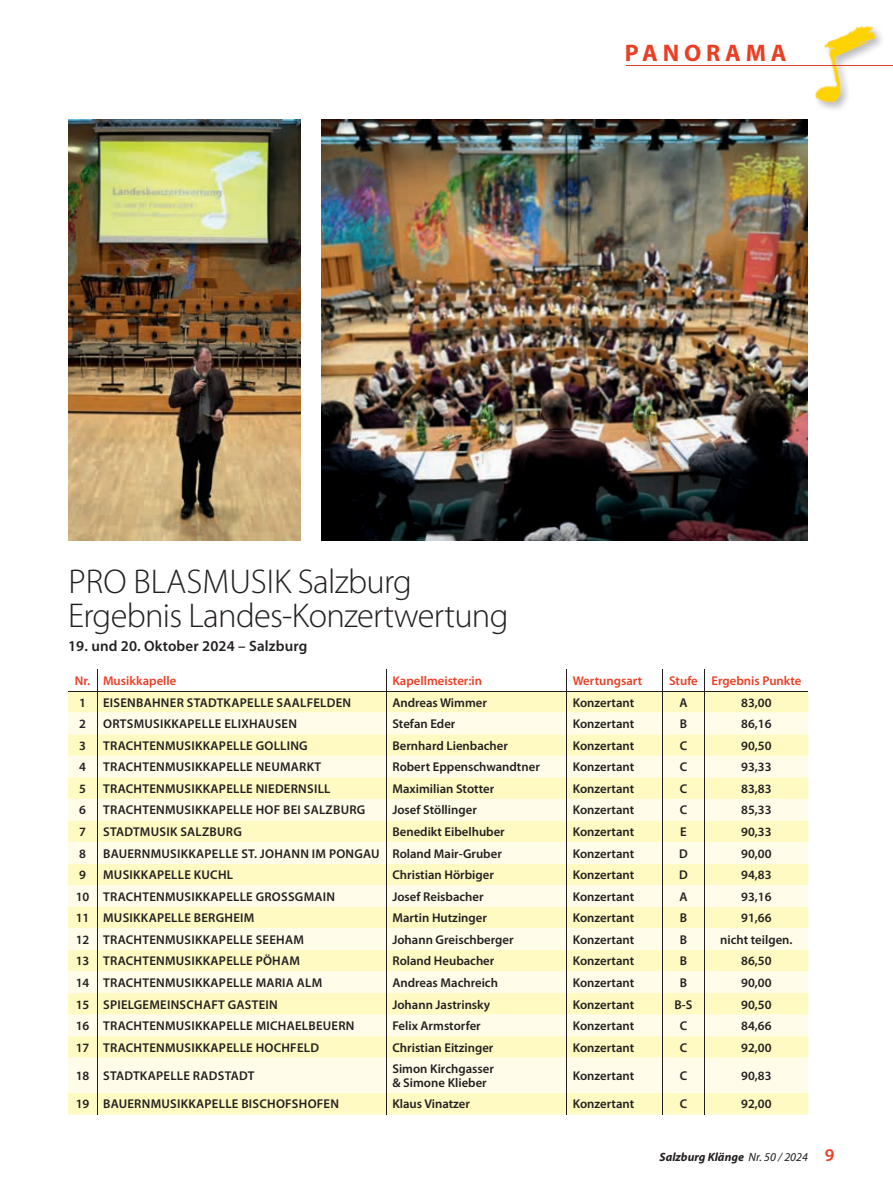
<style>
.page{position:relative;width:893px;height:1191px;background:#fff}
.page>*{position:absolute;margin:0;border:0;box-sizing:border-box;transform-origin:0 0}
.t1{font:300 34.5px/34.5px "Myriad Pro";letter-spacing:-.02em;color:#231f20}
.t2{font:700 24px "Myriad Pro";letter-spacing:.2em;color:#eb3e23}
.t3{font:600 15px "Myriad Pro";letter-spacing:.01em;color:#231f20}
.t4{font:600 12.75px/13.5px "Myriad Pro";color:#231f20}
.t5{font:600 12.75px "Myriad Pro";letter-spacing:.02em;color:#231f20}
.t6{font:600 12.75px "Myriad Pro";color:#eb3e23}
.t7{font:italic 700 12px "Myriad Pro";color:#231f20}
.s1{font-weight:400}
.s2{font-weight:600;font-style:normal;font-size:18px;color:#eb3e23}
</style>
<div class="page">
<img style="left:815px;top:26px;width:67px;height:84px">
<div style="left:68px;top:691px;width:740px;height:423px;background:#fffac1"></div>
<svg style="left:68px;top:712px;width:740px;height:380px;background:#fffbd7"></svg>
<hr style="left:705px;top:690px;width:103px;height:1px;background:#231f20">
<hr style="left:97px;top:690px;width:289px;height:1px;background:#231f20">
<hr style="left:386px;top:690px;width:181px;height:1px;background:#231f20">
<hr style="left:567px;top:690px;width:95px;height:1px;background:#231f20">
<hr style="left:662px;top:690px;width:43px;height:1px;background:#231f20">
<svg style="left:68px;top:669px;width:30px;height:388px;background:#fefbd6"></svg>
<svg style="left:386px;top:669px;width:1px;height:388px"></svg>
<svg style="left:566px;top:669px;width:1px;height:388px"></svg>
<svg style="left:662px;top:669px;width:1px;height:388px"></svg>
<svg style="left:704px;top:669px;width:1px;height:388px"></svg>
<hr style="left:97px;top:1057px;width:1px;height:35px;background:#231f20">
<hr style="left:386px;top:1057px;width:1px;height:35px;background:#231f20">
<hr style="left:566px;top:1057px;width:1px;height:35px;background:#231f20">
<hr style="left:662px;top:1057px;width:1px;height:35px;background:#231f20">
<hr style="left:704px;top:1057px;width:1px;height:35px;background:#231f20">
<svg style="left:97px;top:1092px;width:1px;height:22px"></svg>
<svg style="left:386px;top:1092px;width:1px;height:22px"></svg>
<svg style="left:566px;top:1092px;width:1px;height:22px"></svg>
<svg style="left:662px;top:1092px;width:1px;height:22px"></svg>
<svg style="left:704px;top:1092px;width:1px;height:22px"></svg>
<hr style="left:627px;top:65px;width:266px;height:1px;background:#eb3e23">
<img style="left:68px;top:119px;width:232px;height:421px">
<img style="left:322px;top:119px;width:486px;height:421px">
<h2 class="t2" style="left:625px;top:39px;width:163px">PANORAMA</h2>
<h1 class="t1" style="left:68px;top:564px;width:442px">PRO BLASMUSIK Salzburg<br>Ergebnis Landes-Konzertwertung</h1>
<p class="t3" style="left:68px;top:638px;width:241px">19. und 20. Oktober 2024 – Salzburg</p>
<p class="t6" style="left:75px;top:673px;width:103px">Nr. Musikkapelle</p>
<p class="t6" style="left:392px;top:673px;width:91px">Kapellmeister:in</p>
<p class="t6" style="left:573px;top:673px;width:71px">Wertungsart</p>
<p class="t6" style="left:669px;top:673px;width:134px">Stufe Ergebnis Punkte</p>
<p class="t4" style="left:79px;top:696px;width:8px">1</p>
<p class="t5" style="left:103px;top:695px;width:250px">EISENBAHNER STADTKAPELLE SAALFELDEN</p>
<p class="t4" style="left:392px;top:696px;width:96px">Andreas Wimmer</p>
<p class="t4" style="left:573px;top:696px;width:63px">Konzertant</p>
<p class="t4" style="left:679px;top:696px;width:10px">A</p>
<p class="t4" style="left:741px;top:696px;width:32px">83,00</p>
<p class="t4" style="left:79px;top:717px;width:8px">2</p>
<p class="t5" style="left:103px;top:717px;width:195px">ORTSMUSIKKAPELLE ELIXHAUSEN</p>
<p class="t4" style="left:392px;top:717px;width:65px">Stefan Eder</p>
<p class="t4" style="left:573px;top:717px;width:63px">Konzertant</p>
<p class="t4" style="left:680px;top:717px;width:9px">B</p>
<p class="t4" style="left:741px;top:717px;width:32px">86,16</p>
<p class="t4" style="left:79px;top:739px;width:8px">3</p>
<p class="t5" style="left:103px;top:738px;width:206px">TRACHTENMUSIKKAPELLE GOLLING</p>
<p class="t4" style="left:392px;top:739px;width:117px">Bernhard Lienbacher</p>
<p class="t4" style="left:573px;top:739px;width:63px">Konzertant</p>
<p class="t4" style="left:680px;top:739px;width:9px">C</p>
<p class="t4" style="left:741px;top:739px;width:32px">90,50</p>
<p class="t4" style="left:79px;top:760px;width:8px">4</p>
<p class="t5" style="left:103px;top:760px;width:220px">TRACHTENMUSIKKAPELLE NEUMARKT</p>
<p class="t4" style="left:392px;top:760px;width:149px">Robert Eppenschwandtner</p>
<p class="t4" style="left:573px;top:760px;width:63px">Konzertant</p>
<p class="t4" style="left:680px;top:760px;width:9px">C</p>
<p class="t4" style="left:741px;top:760px;width:32px">93,33</p>
<p class="t4" style="left:79px;top:782px;width:8px">5</p>
<p class="t5" style="left:103px;top:781px;width:229px">TRACHTENMUSIKKAPELLE NIEDERNSILL</p>
<p class="t4" style="left:392px;top:782px;width:103px">Maximilian Stotter</p>
<p class="t4" style="left:573px;top:782px;width:63px">Konzertant</p>
<p class="t4" style="left:680px;top:782px;width:9px">C</p>
<p class="t4" style="left:741px;top:782px;width:32px">83,83</p>
<p class="t4" style="left:79px;top:803px;width:8px">6</p>
<p class="t5" style="left:103px;top:803px;width:264px">TRACHTENMUSIKKAPELLE HOF BEI SALZBURG</p>
<p class="t4" style="left:392px;top:803px;width:86px">Josef Stöllinger</p>
<p class="t4" style="left:573px;top:803px;width:63px">Konzertant</p>
<p class="t4" style="left:680px;top:803px;width:9px">C</p>
<p class="t4" style="left:741px;top:803px;width:32px">85,33</p>
<p class="t4" style="left:79px;top:825px;width:8px">7</p>
<p class="t5" style="left:103px;top:824px;width:140px">STADTMUSIK SALZBURG</p>
<p class="t4" style="left:392px;top:825px;width:114px">Benedikt Eibelhuber</p>
<p class="t4" style="left:573px;top:825px;width:63px">Konzertant</p>
<p class="t4" style="left:680px;top:825px;width:8px">E</p>
<p class="t4" style="left:741px;top:825px;width:32px">90,33</p>
<p class="t4" style="left:79px;top:846px;width:8px">8</p>
<p class="t5" style="left:103px;top:846px;width:400px">BAUERNMUSIKKAPELLE ST. JOHANN IM PONGAU Roland Mair-Gruber</p>
<p class="t4" style="left:573px;top:846px;width:63px">Konzertant</p>
<p class="t4" style="left:679px;top:846px;width:10px">D</p>
<p class="t4" style="left:741px;top:846px;width:32px">90,00</p>
<p class="t4" style="left:79px;top:868px;width:8px">9</p>
<p class="t5" style="left:103px;top:868px;width:131px">MUSIKKAPELLE KUCHL</p>
<p class="t4" style="left:392px;top:868px;width:103px">Christian Hörbiger</p>
<p class="t4" style="left:573px;top:868px;width:63px">Konzertant</p>
<p class="t4" style="left:679px;top:868px;width:10px">D</p>
<p class="t4" style="left:741px;top:868px;width:32px">94,83</p>
<p class="t5" style="left:76px;top:889px;width:261px">10 TRACHTENMUSIKKAPELLE GROSSGMAIN</p>
<p class="t4" style="left:392px;top:890px;width:93px">Josef Reisbacher</p>
<p class="t4" style="left:573px;top:890px;width:63px">Konzertant</p>
<p class="t4" style="left:679px;top:890px;width:10px">A</p>
<p class="t4" style="left:741px;top:890px;width:32px">93,16</p>
<p class="t5" style="left:76px;top:911px;width:180px">11 MUSIKKAPELLE BERGHEIM</p>
<p class="t4" style="left:392px;top:911px;width:96px">Martin Hutzinger</p>
<p class="t4" style="left:573px;top:911px;width:63px">Konzertant</p>
<p class="t4" style="left:680px;top:911px;width:9px">B</p>
<p class="t4" style="left:741px;top:911px;width:32px">91,66</p>
<p class="t5" style="left:76px;top:932px;width:230px">12 TRACHTENMUSIKKAPELLE SEEHAM</p>
<p class="t4" style="left:392px;top:933px;width:123px">Johann Greischberger</p>
<p class="t4" style="left:573px;top:933px;width:63px">Konzertant</p>
<p class="t4" style="left:680px;top:933px;width:9px">B</p>
<p class="t4" style="left:720px;top:933px;width:74px">nicht teilgen.</p>
<p class="t5" style="left:76px;top:954px;width:226px">13 TRACHTENMUSIKKAPELLE PÖHAM</p>
<p class="t4" style="left:392px;top:954px;width:104px">Roland Heubacher</p>
<p class="t4" style="left:573px;top:954px;width:63px">Konzertant</p>
<p class="t4" style="left:680px;top:954px;width:9px">B</p>
<p class="t4" style="left:741px;top:954px;width:32px">86,50</p>
<p class="t5" style="left:76px;top:975px;width:248px">14 TRACHTENMUSIKKAPELLE MARIA ALM</p>
<p class="t4" style="left:392px;top:976px;width:107px">Andreas Machreich</p>
<p class="t4" style="left:573px;top:976px;width:63px">Konzertant</p>
<p class="t4" style="left:680px;top:976px;width:9px">B</p>
<p class="t4" style="left:741px;top:976px;width:32px">90,00</p>
<p class="t5" style="left:76px;top:997px;width:204px">15 SPIELGEMEINSCHAFT GASTEIN</p>
<p class="t4" style="left:392px;top:997px;width:99px">Johann Jastrinsky</p>
<p class="t4" style="left:573px;top:997px;width:63px">Konzertant</p>
<p class="t4" style="left:674px;top:997px;width:20px">B-S</p>
<p class="t4" style="left:741px;top:997px;width:32px">90,50</p>
<p class="t5" style="left:76px;top:1018px;width:280px">16 TRACHTENMUSIKKAPELLE MICHAELBEUERN</p>
<p class="t4" style="left:392px;top:1019px;width:90px">Felix Armstorfer</p>
<p class="t4" style="left:573px;top:1019px;width:63px">Konzertant</p>
<p class="t4" style="left:680px;top:1019px;width:9px">C</p>
<p class="t4" style="left:741px;top:1019px;width:32px">84,66</p>
<p class="t5" style="left:76px;top:1040px;width:245px">17 TRACHTENMUSIKKAPELLE HOCHFELD</p>
<p class="t4" style="left:392px;top:1041px;width:103px">Christian Eitzinger</p>
<p class="t4" style="left:573px;top:1041px;width:63px">Konzertant</p>
<p class="t4" style="left:680px;top:1041px;width:9px">C</p>
<p class="t4" style="left:741px;top:1041px;width:32px">92,00</p>
<p class="t5" style="left:76px;top:1068px;width:180px">18 STADTKAPELLE RADSTADT</p>
<p class="t4" style="left:392px;top:1062px;width:103px">Simon Kirchgasser &amp; Simone Klieber</p>
<p class="t4" style="left:573px;top:1069px;width:63px">Konzertant</p>
<p class="t4" style="left:680px;top:1069px;width:9px">C</p>
<p class="t4" style="left:741px;top:1069px;width:32px">90,83</p>
<p class="t5" style="left:76px;top:1097px;width:265px">19 BAUERNMUSIKKAPELLE BISCHOFSHOFEN</p>
<p class="t4" style="left:392px;top:1097px;width:79px">Klaus Vinatzer</p>
<p class="t4" style="left:573px;top:1097px;width:63px">Konzertant</p>
<p class="t4" style="left:680px;top:1097px;width:9px">C</p>
<p class="t4" style="left:741px;top:1097px;width:32px">92,00</p>
<p class="t7" style="left:659px;top:1149px;width:177px">Salzburg Klänge <span class="s1">Nr. 50 / 2024</span> <span class="s2">9</span></p>
</div>
